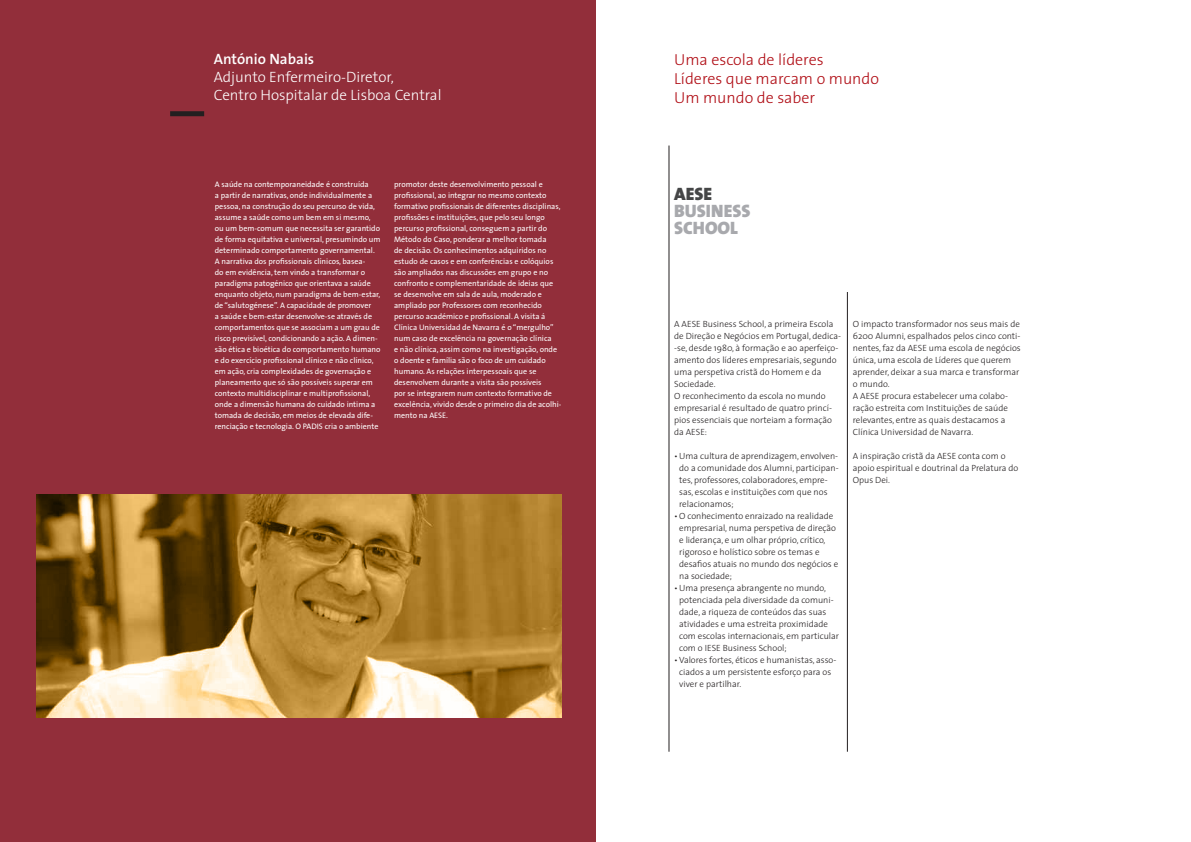
<style>
.page{position:relative;width:1191px;height:842px;background:#fff}
.page>*{position:absolute;margin:0;border:0;box-sizing:border-box;transform-origin:0 0}
.t1{font:900 18px/17px "The Sans";color:#a8a9ad}
.t2{font:300 16px "The Sans";color:#b00d15}
.t3{font:300 15px "The Sans";color:#fff}
.t4{font:600 15px "The Sans";color:#fff}
.t5{font:300 9px/12px "The Sans";color:#231f20}
.t6{font:8px/11px "The Sans";color:#fff}
.s1{color:#454647}
</style>
<div class="page">
<div style="left:0;top:0;width:595px;height:842px;background:#922e3a"></div>
<svg style="left:36px;top:494px;width:525px;height:224px;background:#ad8641"></svg>
<hr style="left:669px;top:146px;width:1px;height:606px;background:#231f20">
<div style="left:170px;top:111px;width:34px;height:5px;background:#231f20"></div>
<hr style="left:847px;top:292px;width:1px;height:460px;background:#231f20">
<p class="t4" style="left:214px;top:47px;width:102px">António Nabais</p>
<p class="t3" style="left:214px;top:65px;width:182px">Adjunto Enfermeiro-Diretor,</p>
<p class="t3" style="left:214px;top:83px;width:229px">Centro Hospitalar de Lisboa Central</p>
<p class="t6" style="left:215px;top:178px;width:167px">A saúde na contemporaneidade é construída<br>a partir de narrativas, onde individualmente a pessoa, na construção do seu percurso de vida, assume a saúde como um bem em si mesmo, ou um bem-comum que necessita ser garantido de forma equitativa e universal, presumindo um determinado comportamento governamental.</p>
<p class="t6" style="left:215px;top:255px;width:167px">A narrativa dos profissionais clínicos, basea-<br>do em evidência, tem vindo a transformar o paradigma patogénico que orientava a saúde enquanto objeto, num paradigma de bem-estar, de “salutogénese”. A capacidade de promover<br>a saúde e bem-estar desenvolve-se através de comportamentos que se associam a um grau de risco previsível, condicionando a ação. A dimen&shy;são ética e bioética do comportamento humano e do exercício profissional clínico e não clínico, em ação, cria complexidades de governação e planeamento que só são possíveis superar em contexto multidisciplinar e multiprofissional, onde a dimensão humana do cuidado intima a tomada de decisão, em meios de elevada dife&shy;renciação e tecnologia. O PADIS cria o ambiente</p>
<p class="t6" style="left:394px;top:178px;width:169px">promotor deste desenvolvimento pessoal e profissional, ao integrar no mesmo contexto formativo profissionais de diferentes disciplinas, profissões e instituições, que pelo seu longo percurso profissional, conseguem a partir do Método do Caso, ponderar a melhor tomada<br>de decisão. Os conhecimentos adquiridos no estudo de casos e em conferências e colóquios são ampliados nas discussões em grupo e no confronto e complementaridade de ideias que se desenvolve em sala de aula, moderado e ampliado por Professores com reconhecido percurso académico e profissional. A visita á Clínica Universidad de Navarra é o “mergulho” num caso de excelência na governação clínica<br>e não clínica, assim como na investigação, onde o doente e família são o foco de um cuidado humano. As relações interpessoais que se desenvolvem durante a visita são possíveis<br>por se integrarem num contexto formativo de excelência, vivido desde o primeiro dia de acolhi&shy;mento na AESE.</p>
<p class="t2" style="left:674px;top:46px;width:151px">Uma escola de líderes</p>
<p class="t2" style="left:674px;top:65px;width:206px">Líderes que marcam o mundo</p>
<p class="t2" style="left:674px;top:85px;width:142px">Um mundo de saber</p>
<p class="t1" style="left:674px;top:185px;width:78px"><span class="s1">AESE<br></span>BUSINESS</p>
<p class="t1" style="left:674px;top:219px;width:65px">SCHOOL</p>
<p class="t5" style="left:674px;top:317px;width:168px">A AESE Business School, a primeira Escola de Direção e Negócios em Portugal, dedica--se, desde 1980, à formação e ao aperfeiço&shy;amento dos líderes empresariais, segundo uma perspetiva cristã do Homem e da Sociedade.</p>
<p class="t5" style="left:674px;top:389px;width:159px">O reconhecimento da escola no mundo empresarial é resultado de quatro princí&shy;pios essenciais que norteiam a formação da AESE:</p>
<p class="t5" style="left:679px;top:449px;width:161px;text-indent:-5px">•Uma cultura de aprendizagem, envolven&shy;do a comunidade dos Alumni, participan&shy;tes, professores, colaboradores, empre&shy;sas, escolas e instituições com que nos relacionamos;</p>
<p class="t5" style="left:679px;top:509px;width:161px;text-indent:-5px">•O conhecimento enraizado na realidade empresarial, numa perspetiva de direção e liderança, e um olhar próprio, crítico, rigoroso e holístico sobre os temas e desafios atuais no mundo dos negócios e na sociedade;</p>
<p class="t5" style="left:679px;top:581px;width:161px;text-indent:-5px">•Uma presença abrangente no mundo, potenciada pela diversidade da comuni&shy;dade, a riqueza de conteúdos das suas atividades e uma estreita proximidade com escolas internacionais, em particular com o IESE Business School;</p>
<p class="t5" style="left:679px;top:653px;width:159px;text-indent:-5px">•Valores fortes, éticos e humanistas, asso&shy;ciados a um persistente esforço para os viver e partilhar.</p>
<p class="t5" style="left:853px;top:317px;width:169px">O impacto transformador nos seus mais de 6200 Alumni, espalhados pelos cinco conti&shy;nentes, faz da AESE uma escola de negócios única, uma escola de Líderes que querem aprender, deixar a sua marca e transformar o mundo.</p>
<p class="t5" style="left:853px;top:389px;width:157px">A AESE procura estabelecer uma colabo&shy;ração estreita com Instituições de saúde relevantes, entre as quais destacamos a Clínica Universidad de Navarra.</p>
<p class="t5" style="left:853px;top:449px;width:167px">A inspiração cristã da AESE conta com o apoio espiritual e doutrinal da Prelatura do<br>Opus Dei.</p>
</div>
